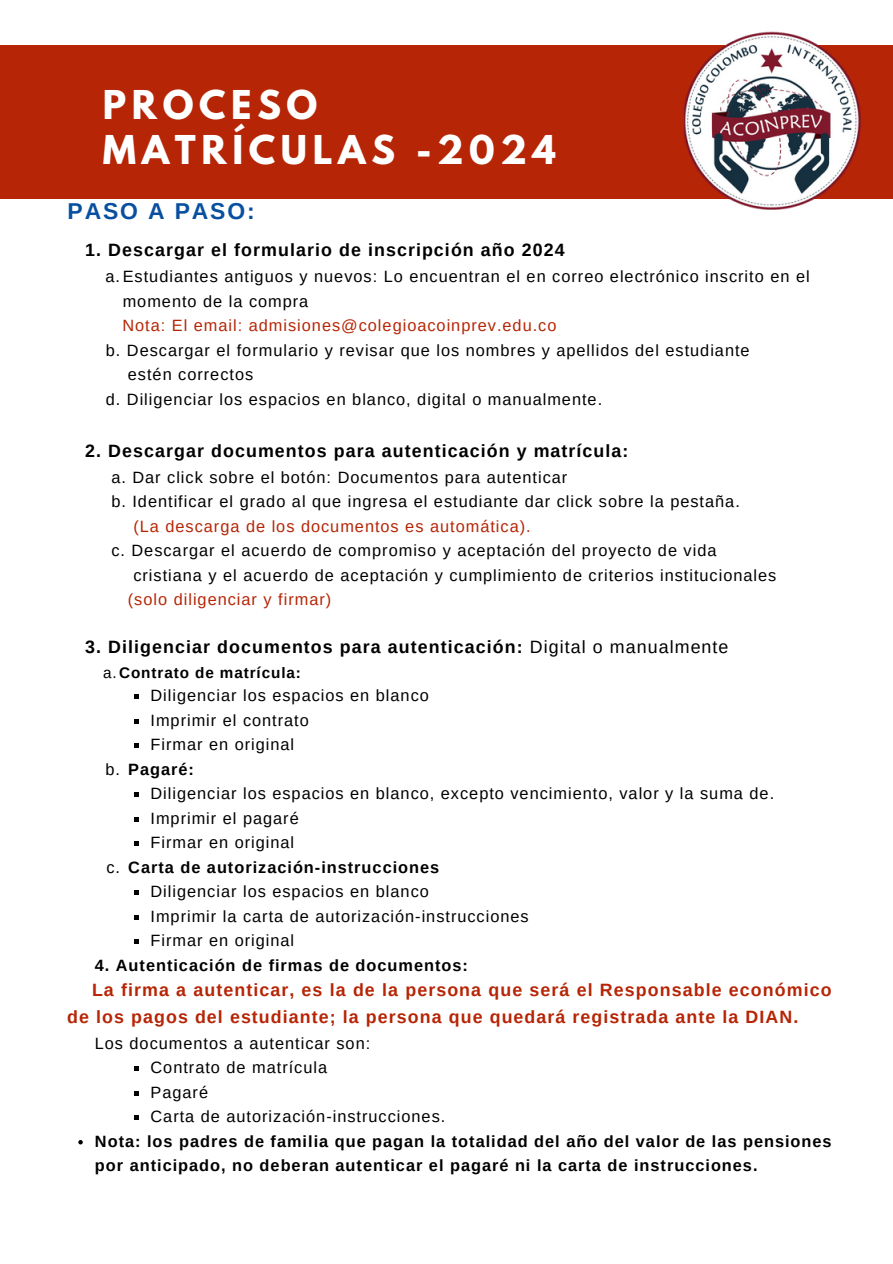
<style>
.page{position:relative;width:893px;height:1264px;background:#fff}
.page>*{position:absolute;margin:0;border:0;box-sizing:border-box;transform-origin:0 0}
.t1{font:700 35.1px/45px "League Spartan";letter-spacing:.16em;color:#fff}
.t2{font:700 22.95px "Arimo";letter-spacing:.08em;color:#084f9f}
.t3{font:700 17.85px "Arimo";letter-spacing:.06em;color:#000}
.t4{font:700 17.85px/26.7px "Arimo";letter-spacing:.06em;color:#b62505}
.t5{font:16.35px/24.5px "Arimo";letter-spacing:.06em;color:#000}
.t6{font:700 16.35px/24.5px "Arimo";letter-spacing:.06em;color:#000}
.t7{font:16.35px "Arimo";letter-spacing:.06em;color:#b62505}
.t8{font:700 15.3px "Arimo";letter-spacing:.06em;color:#000}
.s1{font-weight:400}
</style>
<div class="page">
<div style="left:0;top:46px;width:892px;height:152px;background:#b62505"></div>
<img style="left:676px;top:31px;width:192px;height:179px">
<svg style="left:134px;top:694px;width:4px;height:4px"></svg>
<svg style="left:134px;top:719px;width:4px;height:4px"></svg>
<svg style="left:134px;top:743px;width:4px;height:4px"></svg>
<svg style="left:134px;top:792px;width:4px;height:4px"></svg>
<svg style="left:134px;top:817px;width:4px;height:4px"></svg>
<svg style="left:134px;top:841px;width:4px;height:4px"></svg>
<svg style="left:134px;top:890px;width:4px;height:4px"></svg>
<svg style="left:134px;top:915px;width:4px;height:4px"></svg>
<svg style="left:134px;top:939px;width:4px;height:4px"></svg>
<svg style="left:134px;top:1066px;width:4px;height:4px"></svg>
<svg style="left:134px;top:1091px;width:4px;height:4px"></svg>
<svg style="left:134px;top:1115px;width:4px;height:4px"></svg>
<svg style="left:78px;top:1140px;width:5px;height:4px"></svg>
<p class="t1" style="left:103px;top:87px;width:454px">PROCESO<br>MATRÍCULAS -2024</p>
<p class="t2" style="left:68px;top:198px;width:188px">PASO A PASO:</p>
<p class="t3" style="left:85px;top:240px;width:481px">1. Descargar el formulario de inscripción año 2024</p>
<p class="t5" style="left:123px;top:264px;width:688px;text-indent:-17px">a.Estudiantes antiguos y nuevos: Lo encuentran el en correo electrónico inscrito en el momento de la compra</p>
<p class="t7" style="left:122px;top:316px;width:435px">Nota: El email: admisiones@colegioacoinprev.edu.co</p>
<p class="t5" style="left:106px;top:338px;width:645px">b. Descargar el formulario y revisar que los nombres y apellidos del estudiante</p>
<p class="t5" style="left:128px;top:362px;width:127px">estén correctos</p>
<p class="t5" style="left:106px;top:387px;width:498px">d. Diligenciar los espacios en blanco, digital o manualmente.</p>
<p class="t3" style="left:85px;top:441px;width:544px">2. Descargar documentos para autenticación y matrícula:</p>
<p class="t5" style="left:111px;top:465px;width:457px">a. Dar click sobre el botón: Documentos para autenticar</p>
<p class="t5" style="left:111px;top:489px;width:630px">b. Identificar el grado al que ingresa el estudiante dar click sobre la pestaña.</p>
<p class="t7" style="left:133px;top:517px;width:399px">(La descarga de los documentos es automática).</p>
<p class="t5" style="left:111px;top:538px;width:606px">c. Descargar el acuerdo de compromiso y aceptación del proyecto de vida</p>
<p class="t5" style="left:133px;top:563px;width:644px">cristiana y el acuerdo de aceptación y cumplimiento de criterios institucionales</p>
<p class="t7" style="left:128px;top:590px;width:205px">(solo diligenciar y firmar)</p>
<p class="t3" style="left:85px;top:637px;width:644px">3. Diligenciar documentos para autenticación: <span class="s1">Digital o manualmente</span></p>
<p class="t8" style="left:103px;top:663px;width:199px"><span class="s1">a.</span>Contrato de matrícula:</p>
<p class="t5" style="left:150px;top:683px;width:280px">Diligenciar los espacios en blanco</p>
<p class="t5" style="left:150px;top:707px;width:160px">Imprimir el contrato</p>
<p class="t5" style="left:150px;top:732px;width:145px">Firmar en original</p>
<p class="t6" style="left:128px;top:756px;width:67px">Pagaré:</p>
<p class="t5" style="left:150px;top:781px;width:625px">Diligenciar los espacios en blanco, excepto vencimiento, valor y la suma de.</p>
<p class="t5" style="left:150px;top:805px;width:150px">Imprimir el pagaré</p>
<p class="t5" style="left:150px;top:830px;width:145px">Firmar en original</p>
<p class="t6" style="left:128px;top:854px;width:312px">Carta de autorización-instrucciones</p>
<p class="t5" style="left:150px;top:879px;width:280px">Diligenciar los espacios en blanco</p>
<p class="t5" style="left:150px;top:903px;width:379px">Imprimir la carta de autorización-instrucciones</p>
<p class="t5" style="left:150px;top:928px;width:145px">Firmar en original</p>
<p class="t5" style="left:105px;top:756px;width:16px">b.</p>
<p class="t5" style="left:106px;top:854px;width:15px">c.</p>
<p class="t6" style="left:95px;top:952px;width:374px">4. Autenticación de firmas de documentos:</p>
<p class="t4" style="left:67px;top:976px;width:765px;text-indent:25px">La firma a autenticar, es la de la persona que será el Responsable económico de los pagos del estudiante; la persona que quedará registrada ante la DIAN.</p>
<p class="t5" style="left:95px;top:1030px;width:277px">Los documentos a autenticar son:</p>
<p class="t5" style="left:150px;top:1055px;width:178px">Contrato de matrícula</p>
<p class="t5" style="left:150px;top:1079px;width:59px">Pagaré</p>
<p class="t5" style="left:150px;top:1104px;width:296px">Carta de autorización-instrucciones.</p>
<p class="t6" style="left:95px;top:1128px;width:738px">Nota: los padres de familia que pagan la totalidad del año del valor de las pensiones por anticipado, no deberan autenticar el pagaré ni la carta de instrucciones.</p>
</div>
